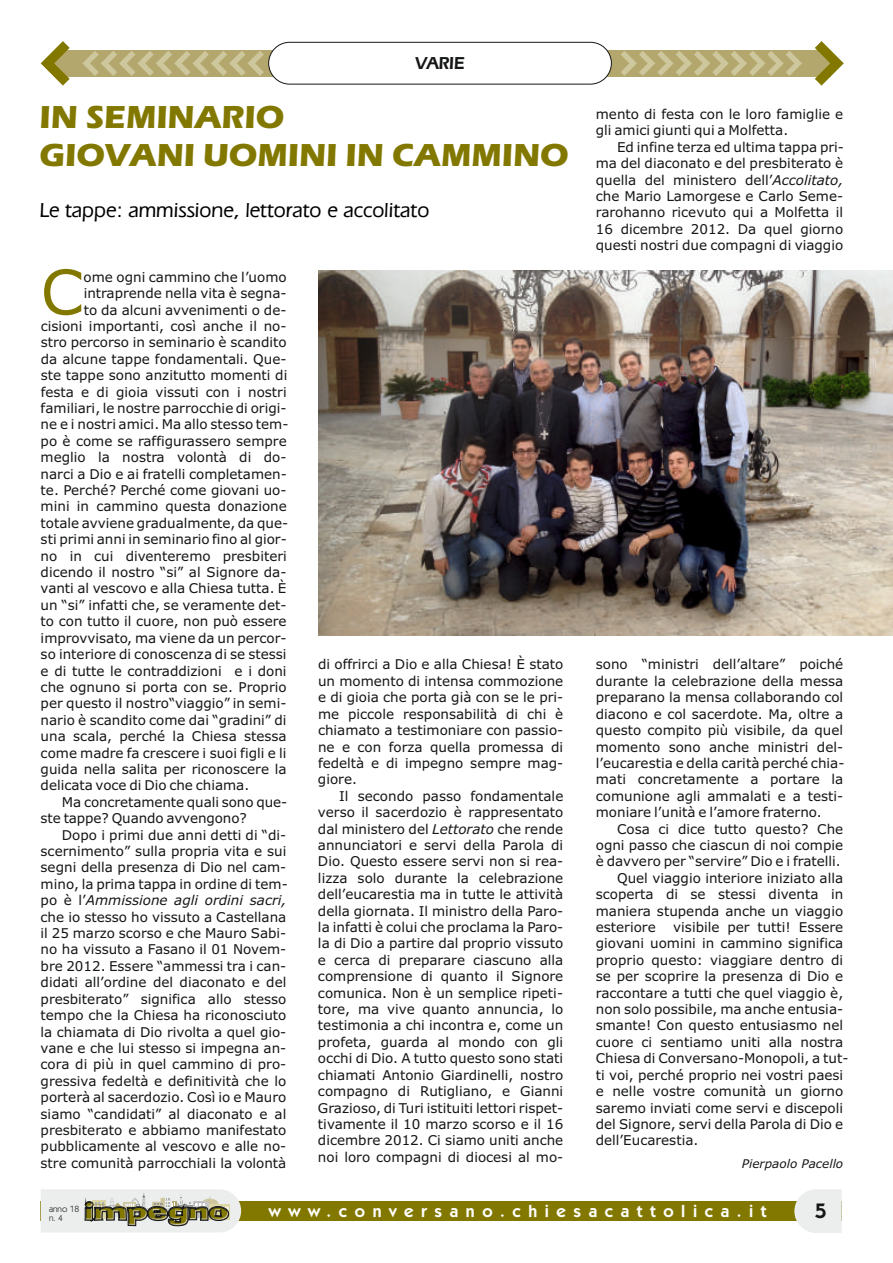
<style>
.page{position:relative;width:893px;height:1263px;background:#fff}
.page>*{position:absolute;margin:0;border:0;box-sizing:border-box;transform-origin:0 0}
.t1{font:61.65px "Verdana";color:#827800}
.t2{font:700 33px/37.8px "Eras ITC";color:#827800}
.t3{font:500 21px "Eras IT Cby BT";color:#000}
.t4{font:600 21px "Kabel IT Cby BT";color:#151616}
.t5{font:600 18px "Eras IT Cby BT";color:#151616}
.t6{font:600 17.25px "Kabel IT Cby BT";letter-spacing:.44em;color:#fff}
.t7{font:13.5px/16.4px "Verdana";color:#151616;text-align:justify}
.t8{font:italic 13.5px "Verdana";color:#151616}
.t9{font:italic 12px "Verdana";color:#151616}
.t10{font:9px/8.9px "Kabel IT Cby BT";color:#151616}
.s1{font-style:normal}
.s2{font-style:italic}
</style>
<div class="page">
<div style="left:41px;top:1201px;width:801px;height:20px;background:#827800"></div>
<svg style="left:794px;top:1189px;width:48px;height:44px;background:#ecedeb"></svg>
<svg style="left:41px;top:1189px;width:200px;height:43px;background:#c9c8ba"></svg>
<div style="left:54px;top:50px;width:776px;height:27px;background:#b3a76d"></div>
<svg style="left:41px;top:41px;width:29px;height:45px"></svg>
<svg style="left:621px;top:51px;width:181px;height:25px"></svg>
<svg style="left:82px;top:51px;width:182px;height:25px"></svg>
<svg style="left:815px;top:41px;width:29px;height:45px"></svg>
<div style="left:268px;top:42px;width:344px;height:42px;background:#fff;border:1px solid #151616;border-radius:21px"></div>
<img style="left:318px;top:270px;width:575px;height:366px">
<h3 class="t5" style="left:416px;top:55px;width:51px">VARIE</h3>
<h2 class="t2" style="left:39px;top:101px;width:531px">IN SEMINARIO<br>GIOVANI UOMINI IN CAMMINO</h2>
<h3 class="t3" style="left:40px;top:201px;width:391px">Le tappe: ammissione, lettorato e accolitato</h3>
<h1 class="t1" style="left:41px;top:267px;width:44px">C</h1>
<p class="t7" style="left:84px;top:270px;width:205px">ome ogni cammino che l’uomo</p>
<p class="t7" style="left:84px;top:286px;width:204px">intraprende nella vita è segna-</p>
<p class="t7" style="left:84px;top:303px;width:204px">to da alcuni avvenimenti o de-</p>
<p class="t7" style="left:41px;top:319px;width:247px">cisioni importanti, così anche il no-</p>
<p class="t7" style="left:41px;top:335px;width:248px">stro percorso in seminario è scandito</p>
<p class="t7" style="left:41px;top:352px;width:247px">da alcune tappe fondamentali. Que-</p>
<p class="t7" style="left:41px;top:368px;width:248px">ste tappe sono anzitutto momenti di</p>
<p class="t7" style="left:41px;top:385px;width:248px">festa e di gioia vissuti con i nostri</p>
<p class="t7" style="left:41px;top:401px;width:247px">familiari, le nostre parrocchie di origi-</p>
<p class="t7" style="left:41px;top:417px;width:249px">ne e i nostri amici. Ma allo stesso tem-</p>
<p class="t7" style="left:41px;top:434px;width:248px">po è come se raffigurassero sempre</p>
<p class="t7" style="left:41px;top:450px;width:247px">meglio la nostra volontà di do-</p>
<p class="t7" style="left:41px;top:467px;width:248px">narci a Dio e ai fratelli completamen-</p>
<p class="t7" style="left:41px;top:483px;width:247px">te. Perché? Perché come giovani uo-</p>
<p class="t7" style="left:41px;top:499px;width:248px">mini in cammino questa donazione</p>
<p class="t7" style="left:41px;top:516px;width:249px">totale avviene gradualmente, da que-</p>
<p class="t7" style="left:41px;top:532px;width:248px">sti primi anni in seminario fino al gior-</p>
<p class="t7" style="left:41px;top:549px;width:248px">no in cui diventeremo presbiteri</p>
<p class="t7" style="left:41px;top:565px;width:247px">dicendo il nostro “si” al Signore da-</p>
<p class="t7" style="left:41px;top:581px;width:247px">vanti al vescovo e alla Chiesa tutta. È</p>
<p class="t7" style="left:41px;top:598px;width:247px">un “si” infatti che, se veramente det-</p>
<p class="t7" style="left:41px;top:614px;width:248px">to con tutto il cuore, non può essere</p>
<p class="t7" style="left:41px;top:631px;width:248px">improvvisato, ma viene da un percor-</p>
<p class="t7" style="left:41px;top:647px;width:248px">so interiore di conoscenza di se stessi</p>
<p class="t7" style="left:41px;top:663px;width:247px">e di tutte le contraddizioni e i doni</p>
<p class="t7" style="left:41px;top:680px;width:248px">che ognuno si porta con se. Proprio</p>
<p class="t7" style="left:41px;top:696px;width:247px">per questo il nostro“viaggio” in semi-</p>
<p class="t7" style="left:41px;top:713px;width:247px">nario è scandito come dai “gradini” di</p>
<p class="t7" style="left:41px;top:729px;width:248px">una scala, perché la Chiesa stessa</p>
<p class="t7" style="left:41px;top:746px;width:247px">come madre fa crescere i suoi figli e li</p>
<p class="t7" style="left:41px;top:762px;width:247px">guida nella salita per riconoscere la</p>
<p class="t7" style="left:41px;top:778px;width:210px">delicata voce di Dio che chiama.</p>
<p class="t7" style="left:62px;top:795px;width:227px">Ma concretamente quali sono que-</p>
<p class="t7" style="left:41px;top:811px;width:208px">ste tappe? Quando avvengono?</p>
<p class="t7" style="left:62px;top:828px;width:226px">Dopo i primi due anni detti di “di-</p>
<p class="t7" style="left:41px;top:844px;width:247px">scernimento” sulla propria vita e sui</p>
<p class="t7" style="left:41px;top:860px;width:247px">segni della presenza di Dio nel cam-</p>
<p class="t7" style="left:41px;top:877px;width:249px">mino, la prima tappa in ordine di tem-</p>
<p class="t8" style="left:41px;top:895px;width:247px"><span class="s1">po è l’</span>Ammissione agli ordini sacri,</p>
<p class="t7" style="left:41px;top:910px;width:247px">che io stesso ho vissuto a Castellana</p>
<p class="t7" style="left:41px;top:926px;width:247px">il 25 marzo scorso e che Mauro Sabi-</p>
<p class="t7" style="left:41px;top:942px;width:247px">no ha vissuto a Fasano il 01 Novem-</p>
<p class="t7" style="left:41px;top:959px;width:247px">bre 2012. Essere “ammessi tra i can-</p>
<p class="t7" style="left:41px;top:975px;width:247px">didati all’ordine del diaconato e del</p>
<p class="t7" style="left:41px;top:992px;width:247px">presbiterato” significa allo stesso</p>
<p class="t7" style="left:41px;top:1008px;width:247px">tempo che la Chiesa ha riconosciuto</p>
<p class="t7" style="left:41px;top:1024px;width:247px">la chiamata di Dio rivolta a quel gio-</p>
<p class="t7" style="left:41px;top:1041px;width:247px">vane e che lui stesso si impegna an-</p>
<p class="t7" style="left:41px;top:1057px;width:247px">cora di più in quel cammino di pro-</p>
<p class="t7" style="left:41px;top:1074px;width:247px">gressiva fedeltà e definitività che lo</p>
<p class="t7" style="left:41px;top:1090px;width:247px">porterà al sacerdozio. Così io e Mauro</p>
<p class="t7" style="left:41px;top:1106px;width:247px">siamo “candidati” al diaconato e al</p>
<p class="t7" style="left:41px;top:1123px;width:247px">presbiterato e abbiamo manifestato</p>
<p class="t7" style="left:41px;top:1139px;width:247px">pubblicamente al vescovo e alle no-</p>
<p class="t7" style="left:41px;top:1156px;width:247px">stre comunità parrocchiali la volontà</p>
<p class="t7" style="left:318px;top:657px;width:247px">di offrirci a Dio e alla Chiesa! È stato un momento di intensa commozione e di gioia che porta già con se le pri&shy;me piccole responsabilità di chi è chiamato a testimoniare con passio&shy;ne e con forza quella promessa di fedeltà e di impegno sempre mag&shy;giore.</p>
<p class="t7" style="left:318px;top:789px;width:247px;text-indent:21px">Il secondo passo fondamentale verso il sacerdozio è rappresentato dal ministero del <span class="s2">Lettorato</span> che rende annunciatori e servi della Parola di Dio. Questo essere servi non si rea&shy;lizza solo durante la celebrazione dell’eucarestia ma in tutte le attività della giornata. Il ministro della Paro&shy;la infatti è colui che proclama la Paro&shy;la di Dio a partire dal proprio vissuto e cerca di preparare ciascuno alla comprensione di quanto il Signore comunica. Non è un semplice ripeti&shy;tore, ma vive quanto annuncia, lo testimonia a chi incontra e, come un profeta, guarda al mondo con gli occhi di Dio. A tutto questo sono stati chiamati Antonio Giardinelli, nostro compagno di Rutigliano, e Gianni Grazioso, di Turi istituiti lettori rispet&shy;tivamente il 10 marzo scorso e il 16 dicembre 2012. Ci siamo uniti anche noi loro compagni di diocesi al mo-</p>
<p class="t7" style="left:596px;top:107px;width:249px">mento di festa con le loro famiglie e gli amici giunti qui a Molfetta.</p>
<p class="t7" style="left:596px;top:140px;width:250px;text-indent:21px">Ed infine terza ed ultima tappa pri&shy;ma del diaconato e del presbiterato è quella del ministero dell’<span class="s2">Accolitato, </span>che Mario Lamorgese e Carlo Seme&shy;rarohanno ricevuto qui a Molfetta il 16 dicembre 2012. Da quel giorno questi nostri due compagni di viaggio</p>
<p class="t7" style="left:596px;top:657px;width:250px">sono “ministri dell’altare” poiché durante la celebrazione della messa preparano la mensa collaborando col diacono e col sacerdote. Ma, oltre a questo compito più visibile, da quel momento sono anche ministri del&shy;l’eucarestia e della carità perché chia&shy;mati concretamente a portare la comunione agli ammalati e a testi&shy;moniare l’unità e l’amore fraterno.</p>
<p class="t7" style="left:617px;top:822px;width:228px">Cosa ci dice tutto questo? Che</p>
<p class="t7" style="left:596px;top:838px;width:249px">ogni passo che ciascun di noi compie</p>
<p class="t7" style="left:596px;top:854px;width:246px">è davvero per “servire” Dio e i fratelli.</p>
<p class="t7" style="left:617px;top:871px;width:228px">Quel viaggio interiore iniziato alla</p>
<p class="t7" style="left:596px;top:887px;width:249px">scoperta di se stessi diventa in</p>
<p class="t7" style="left:596px;top:904px;width:249px">maniera stupenda anche un viaggio</p>
<p class="t7" style="left:596px;top:920px;width:61px">esteriore</p>
<p class="t7" style="left:596px;top:920px;width:254px;text-align:left;text-indent:77px">visibile per tutti! Essere giovani uomini in cammino significa proprio questo: viaggiare dentro di se per scoprire la presenza di Dio e raccontare a tutti che quel viaggio è, non solo possibile, ma anche entusia&shy;smante! Con questo entusiasmo nel cuore ci sentiamo uniti alla nostra Chiesa di Conversano-Monopoli, a tut&shy;ti voi, perché proprio nei vostri paesi e nelle vostre comunità un giorno saremo inviati come servi e discepoli del Signore, servi della Parola di Dio e dell’Eucarestia.</p>
<p class="t9" style="left:742px;top:1158px;width:103px">Pierpaolo Pacello</p>
<p class="t10" style="left:49px;top:1205px;width:32px">anno 18 n. 4</p>
<p class="t6" style="left:269px;top:1204px;width:499px">www.conversano.chiesacattolica.it</p>
<h3 class="t4" style="left:815px;top:1202px;width:13px">5</h3>
</div>
